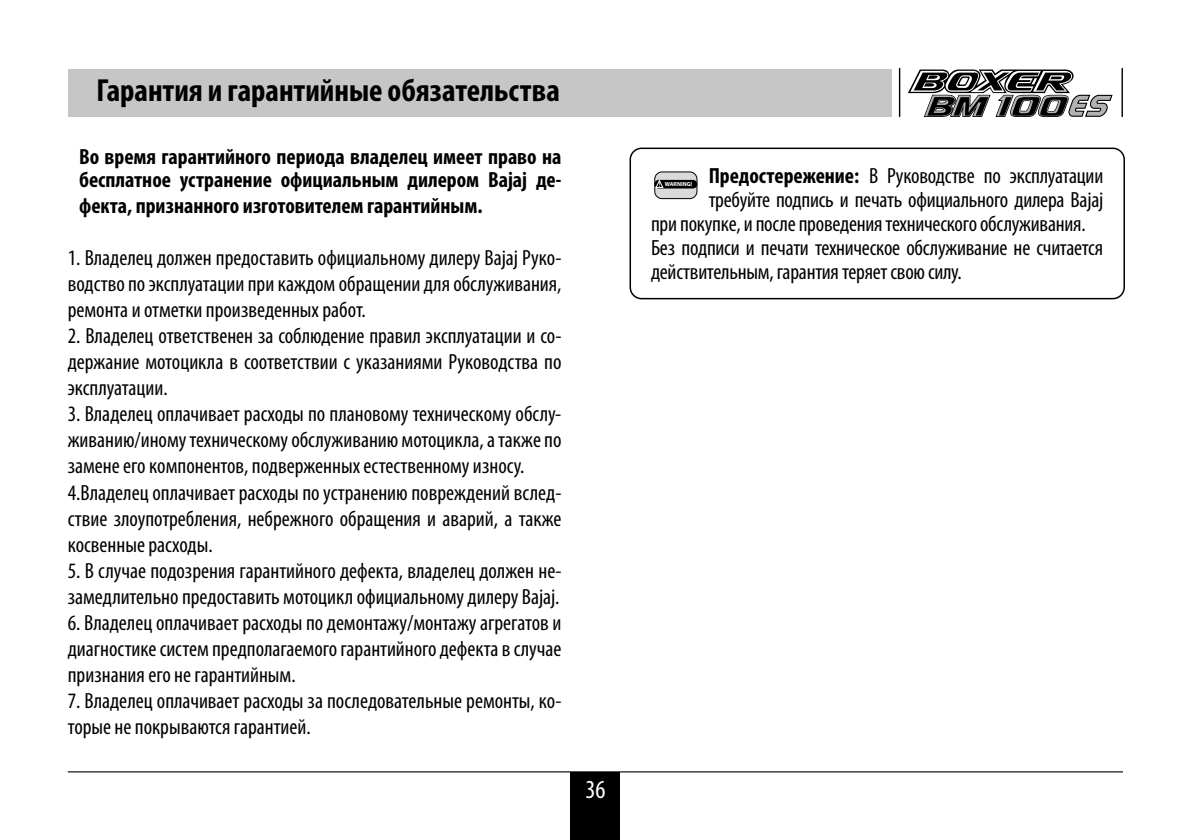
<style>
.page{position:relative;width:1191px;height:840px;background:#fff}
.page>*{position:absolute;margin:0;border:0;box-sizing:border-box;transform-origin:0 0}
.t1{font:700 condensed 32px "Myriad Pro";color:#000}
.t2{font:condensed 26px "Myriad Pro";color:#fff}
.t3{font:condensed 22px/26px "Myriad Pro";color:#000;text-align:justify}
.t4{font:700 condensed 22px/23px "Myriad Pro";color:#000}
.t5{font:700 5.8px "Myriad Pro";color:#fff}
.s1{font-weight:700}
</style>
<div class="page">
<hr style="left:68px;top:770px;width:1055px;height:2px;background:#000">
<div style="left:68px;top:68px;width:823px;height:48px;background:#c6c6c6"></div>
<hr style="left:1121px;top:68px;width:2px;height:48px;background:#000">
<hr style="left:899px;top:68px;width:1px;height:48px;background:#000">
<div style="left:571px;top:771px;width:49px;height:68px;background:#000"></div>
<svg style="left:908px;top:69px;width:205px;height:48px"></svg>
<div style="left:629px;top:147px;width:496px;height:152px;border:2px solid #000;border-radius:11px"></div>
<div style="left:655px;top:172px;width:42px;height:26px;background:#dadada;border-radius:7px"></div>
<div style="left:654px;top:171px;width:43px;height:28px;border:1px solid #000;border-radius:7px"></div>
<div style="left:655px;top:181px;width:41px;height:6px;background:#000;border-radius:3px"></div>
<div style="left:654px;top:180px;width:43px;height:8px;border:2px solid #000;border-radius:3px"></div>
<svg style="left:655px;top:180px;width:8px;height:7px"></svg>
<h1 class="t1" style="left:96px;top:73px;width:465px">Гарантия и гарантийные обязательства</h1>
<p class="t4" style="left:79px;top:145px;width:484px">Во время гарантийного периода владелец имеет право на бесплатное устранение официальным дилером Bajaj де-</p>
<p class="t4" style="left:79px;top:194px;width:405px">фекта, признанного изготовителем гарантийным.</p>
<p class="t3" style="left:68px;top:245px;width:495px">1. Владелец должен предоставить официальному дилеру Bajaj Руко&shy;водство по эксплуатации при каждом обращении для обслуживания, ремонта и отметки произведенных работ.</p>
<p class="t3" style="left:68px;top:323px;width:495px">2. Владелец ответственен за соблюдение правил эксплуатации и со&shy;держание мотоцикла в соответствии с указаниями Руководства по эксплуатации.</p>
<p class="t3" style="left:68px;top:401px;width:495px;text-align:left">3. Владелец оплачивает расходы по плановому техническому обслу&shy;живанию/иному техническому обслуживанию мотоцикла, а также по замене его компонентов, подверженных естественному износу.<br>4.Владелец оплачивает расходы по устранению повреждений вслед&shy;ствие злоупотребления, небрежного обращения и аварий, а также косвенные расходы.</p>
<p class="t3" style="left:68px;top:557px;width:495px">5. В случае подозрения гарантийного дефекта, владелец должен не&shy;замедлительно предоставить мотоцикл официальному дилеру Bajaj.</p>
<p class="t3" style="left:68px;top:609px;width:495px">6. Владелец оплачивает расходы по демонтажу/монтажу агрегатов и диагностике систем предполагаемого гарантийного дефекта в случае признания его не гарантийным.</p>
<p class="t3" style="left:68px;top:687px;width:495px">7. Владелец оплачивает расходы за последовательные ремонты, ко&shy;торые не покрываются гарантией.</p>
<p class="t2" style="left:585px;top:774px;width:22px">36</p>
<p class="t3" style="left:708px;top:163px;width:396px"><span class="s1">Предостережение:</span> В Руководстве по эксплуатации</p>
<p class="t3" style="left:708px;top:187px;width:396px">требуйте подпись и печать официального дилера Bajaj</p>
<p class="t3" style="left:651px;top:211px;width:436px">при покупке, и после проведения технического обслуживания.</p>
<p class="t3" style="left:651px;top:235px;width:454px">Без подписи и печати техническое обслуживание не считается</p>
<p class="t3" style="left:651px;top:259px;width:312px">действительным, гарантия теряет свою силу.</p>
<p class="t5" style="left:665px;top:181px;width:29px">WARNING!</p>
</div>
